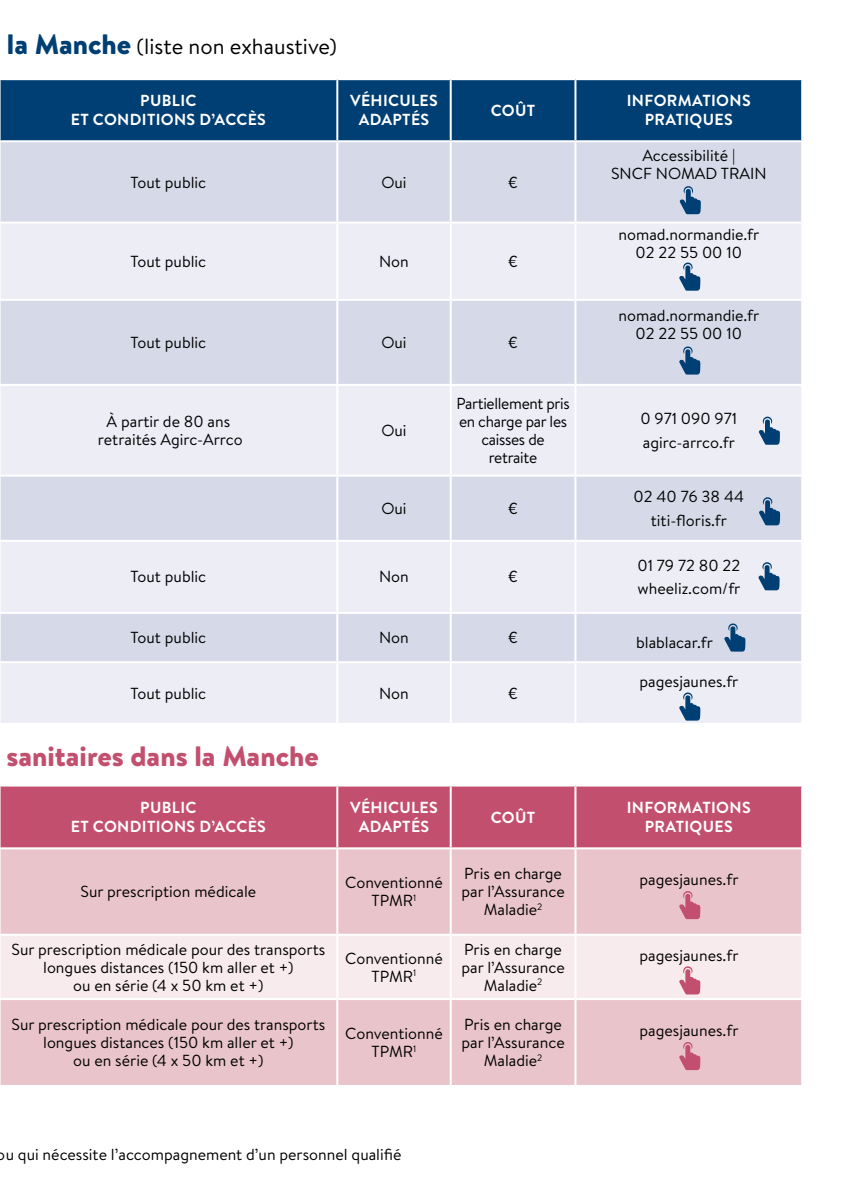
<style>
.page{position:relative;width:842px;height:1191px;background:#fff}
.page>*{position:absolute;margin:0;border:0;box-sizing:border-box;transform-origin:0 0}
.t1{font:900 28px "Brandon Text";color:#c34f6e}
.t2{font:22px "Brandon Text";color:#000}
.t3{font:16px/18px "Brandon Text";color:#000;text-align:center}
.t4{font:700 16px/19.2px "Brandon Text";letter-spacing:.02em;color:#fff;text-align:center}
.t5{font:16px/18px "Brandon Text";letter-spacing:-.02em;color:#000;text-align:center}
.s1{font-weight:900;font-size:28px;color:#003f73}
</style>
<div class="page">
<div style="left:1px;top:786px;width:800px;height:61px;background:#c34f6e"></div>
<div style="left:1px;top:849px;width:800px;height:236px;background:#e9c5cb"></div>
<div style="left:1px;top:935px;width:800px;height:63px;background:#f8ebee"></div>
<hr style="left:336px;top:786px;width:2px;height:61px;background:#fff">
<hr style="left:450px;top:786px;width:2px;height:61px;background:#fff">
<hr style="left:574px;top:786px;width:2px;height:61px;background:#fff">
<hr style="left:336px;top:849px;width:2px;height:84px;background:#fff">
<hr style="left:450px;top:849px;width:2px;height:84px;background:#fff">
<hr style="left:574px;top:849px;width:2px;height:84px;background:#fff">
<hr style="left:0;top:933px;width:337px;height:2px;background:#fff">
<hr style="left:337px;top:933px;width:114px;height:2px;background:#fff">
<hr style="left:336px;top:935px;width:2px;height:63px;background:#fff">
<hr style="left:451px;top:933px;width:124px;height:2px;background:#fff">
<hr style="left:450px;top:935px;width:2px;height:63px;background:#fff">
<hr style="left:575px;top:933px;width:228px;height:2px;background:#fff">
<hr style="left:574px;top:935px;width:2px;height:63px;background:#fff">
<hr style="left:0;top:998px;width:337px;height:2px;background:#fff">
<hr style="left:337px;top:998px;width:114px;height:2px;background:#fff">
<hr style="left:336px;top:1000px;width:2px;height:85px;background:#fff">
<hr style="left:451px;top:998px;width:124px;height:2px;background:#fff">
<hr style="left:450px;top:1000px;width:2px;height:85px;background:#fff">
<hr style="left:575px;top:998px;width:228px;height:2px;background:#fff">
<hr style="left:574px;top:1000px;width:2px;height:85px;background:#fff">
<svg style="left:679px;top:891px;width:21px;height:28px"></svg>
<svg style="left:679px;top:966px;width:21px;height:28px"></svg>
<svg style="left:679px;top:1042px;width:21px;height:28px"></svg>
<div style="left:1px;top:80px;width:800px;height:60px;background:#003f73"></div>
<div style="left:1px;top:142px;width:800px;height:80px;background:#d6dae8"></div>
<svg style="left:1px;top:224px;width:800px;height:499px;background:#e3e5ef"></svg>
<hr style="left:336px;top:80px;width:2px;height:60px;background:#fff">
<hr style="left:450px;top:80px;width:2px;height:60px;background:#fff">
<hr style="left:574px;top:80px;width:2px;height:60px;background:#fff">
<hr style="left:336px;top:142px;width:2px;height:80px;background:#fff">
<hr style="left:450px;top:142px;width:2px;height:80px;background:#fff">
<hr style="left:574px;top:142px;width:2px;height:80px;background:#fff">
<hr style="left:336px;top:224px;width:2px;height:75px;background:#fff">
<hr style="left:450px;top:224px;width:2px;height:75px;background:#fff">
<hr style="left:574px;top:224px;width:2px;height:75px;background:#fff">
<hr style="left:0;top:299px;width:337px;height:2px;background:#fff">
<hr style="left:337px;top:299px;width:114px;height:2px;background:#fff">
<hr style="left:336px;top:301px;width:2px;height:83px;background:#fff">
<hr style="left:451px;top:299px;width:124px;height:2px;background:#fff">
<hr style="left:450px;top:301px;width:2px;height:83px;background:#fff">
<hr style="left:575px;top:299px;width:228px;height:2px;background:#fff">
<hr style="left:574px;top:301px;width:2px;height:83px;background:#fff">
<hr style="left:0;top:384px;width:337px;height:2px;background:#fff">
<hr style="left:337px;top:384px;width:114px;height:2px;background:#fff">
<hr style="left:336px;top:386px;width:2px;height:88px;background:#fff">
<hr style="left:451px;top:384px;width:124px;height:2px;background:#fff">
<hr style="left:450px;top:386px;width:2px;height:88px;background:#fff">
<hr style="left:575px;top:384px;width:228px;height:2px;background:#fff">
<hr style="left:574px;top:386px;width:2px;height:88px;background:#fff">
<hr style="left:0;top:474px;width:337px;height:2px;background:#fff">
<hr style="left:337px;top:474px;width:114px;height:2px;background:#fff">
<hr style="left:336px;top:476px;width:2px;height:64px;background:#fff">
<hr style="left:451px;top:474px;width:124px;height:2px;background:#fff">
<hr style="left:450px;top:476px;width:2px;height:64px;background:#fff">
<hr style="left:575px;top:474px;width:228px;height:2px;background:#fff">
<hr style="left:574px;top:476px;width:2px;height:64px;background:#fff">
<hr style="left:0;top:540px;width:337px;height:2px;background:#fff">
<hr style="left:337px;top:540px;width:114px;height:2px;background:#fff">
<hr style="left:336px;top:542px;width:2px;height:70px;background:#fff">
<hr style="left:451px;top:540px;width:124px;height:2px;background:#fff">
<hr style="left:450px;top:542px;width:2px;height:70px;background:#fff">
<hr style="left:575px;top:540px;width:228px;height:2px;background:#fff">
<hr style="left:574px;top:542px;width:2px;height:70px;background:#fff">
<hr style="left:0;top:612px;width:337px;height:2px;background:#fff">
<hr style="left:337px;top:612px;width:114px;height:2px;background:#fff">
<hr style="left:336px;top:614px;width:2px;height:47px;background:#fff">
<hr style="left:451px;top:612px;width:124px;height:2px;background:#fff">
<hr style="left:450px;top:614px;width:2px;height:47px;background:#fff">
<hr style="left:575px;top:612px;width:228px;height:2px;background:#fff">
<hr style="left:574px;top:614px;width:2px;height:47px;background:#fff">
<hr style="left:0;top:661px;width:337px;height:2px;background:#fff">
<hr style="left:337px;top:661px;width:114px;height:2px;background:#fff">
<hr style="left:336px;top:663px;width:2px;height:60px;background:#fff">
<hr style="left:451px;top:661px;width:124px;height:2px;background:#fff">
<hr style="left:450px;top:663px;width:2px;height:60px;background:#fff">
<hr style="left:575px;top:661px;width:228px;height:2px;background:#fff">
<hr style="left:574px;top:663px;width:2px;height:60px;background:#fff">
<svg style="left:724px;top:623px;width:21px;height:28px"></svg>
<svg style="left:680px;top:186px;width:21px;height:28px"></svg>
<svg style="left:679px;top:262px;width:21px;height:29px"></svg>
<svg style="left:679px;top:346px;width:21px;height:28px"></svg>
<svg style="left:759px;top:416px;width:21px;height:29px"></svg>
<svg style="left:759px;top:497px;width:21px;height:28px"></svg>
<svg style="left:758px;top:562px;width:22px;height:28px"></svg>
<svg style="left:679px;top:692px;width:21px;height:28px"></svg>
<h2 class="t2" style="left:7px;top:31px;width:332px"><span class="s1">la Manche</span> (liste non exhaustive)</h2>
<p class="t4" style="left:71px;top:91px;width:197px">PUBLIC<br>ET CONDITIONS D’ACCÈS</p>
<p class="t4" style="left:350px;top:91px;width:89px">VÉHICULES<br>ADAPTÉS</p>
<p class="t4" style="left:491px;top:100px;width:46px">COÛT</p>
<p class="t4" style="left:627px;top:91px;width:125px">INFORMATIONS<br>PRATIQUES</p>
<p class="t3" style="left:131px;top:172px;width:77px">Tout public</p>
<p class="t3" style="left:381px;top:172px;width:27px">Oui</p>
<p class="t3" style="left:508px;top:172px;width:11px">€</p>
<p class="t3" style="left:131px;top:252px;width:77px">Tout public</p>
<p class="t3" style="left:379px;top:252px;width:31px">Non</p>
<p class="t3" style="left:508px;top:252px;width:11px">€</p>
<p class="t3" style="left:131px;top:333px;width:77px">Tout public</p>
<p class="t3" style="left:381px;top:333px;width:27px">Oui</p>
<p class="t3" style="left:508px;top:333px;width:11px">€</p>
<p class="t3" style="left:98px;top:412px;width:146px">À partir de 80 ans retraités Agirc-Arrco</p>
<p class="t3" style="left:381px;top:421px;width:27px">Oui</p>
<p class="t5" style="left:456px;top:394px;width:115px">Partiellement pris en charge par les caisses de retraite</p>
<p class="t3" style="left:381px;top:499px;width:27px">Oui</p>
<p class="t3" style="left:508px;top:499px;width:11px">€</p>
<p class="t3" style="left:611px;top:145px;width:157px">Accessibilité |<br>SNCF NOMAD TRAIN</p>
<p class="t3" style="left:618px;top:225px;width:142px">nomad.normandie.fr<br>02 22 55 00 10</p>
<p class="t3" style="left:618px;top:306px;width:142px">nomad.normandie.fr<br>02 22 55 00 10</p>
<p class="t3" style="left:640px;top:406px;width:98px;line-height:23.6px;text-align:left">0 971 090 971 agirc-arrco.fr</p>
<p class="t3" style="left:634px;top:484px;width:112px;line-height:23.6px">02 40 76 38 44 titi-floris.fr</p>
<p class="t3" style="left:131px;top:567px;width:77px">Tout public</p>
<p class="t3" style="left:379px;top:567px;width:31px">Non</p>
<p class="t3" style="left:508px;top:567px;width:11px">€</p>
<p class="t3" style="left:637px;top:553px;width:105px;line-height:23.6px;text-align:left">01 79 72 80 22 wheeliz.com/fr</p>
<p class="t3" style="left:131px;top:628px;width:77px">Tout public</p>
<p class="t3" style="left:379px;top:628px;width:31px">Non</p>
<p class="t3" style="left:508px;top:628px;width:11px">€</p>
<p class="t3" style="left:636px;top:632px;width:79px">blablacar.fr</p>
<p class="t3" style="left:131px;top:683px;width:77px">Tout public</p>
<p class="t3" style="left:379px;top:683px;width:31px">Non</p>
<p class="t3" style="left:508px;top:683px;width:11px">€</p>
<p class="t3" style="left:639px;top:671px;width:100px">pagesjaunes.fr</p>
<h1 class="t1" style="left:6px;top:736px;width:314px">sanitaires dans la Manche</h1>
<p class="t4" style="left:71px;top:797px;width:197px">PUBLIC<br>ET CONDITIONS D’ACCÈS</p>
<p class="t4" style="left:350px;top:797px;width:89px">VÉHICULES<br>ADAPTÉS</p>
<p class="t4" style="left:491px;top:807px;width:46px">COÛT</p>
<p class="t4" style="left:627px;top:797px;width:125px">INFORMATIONS<br>PRATIQUES</p>
<p class="t3" style="left:81px;top:882px;width:177px">Sur prescription médicale</p>
<p class="t3" style="left:345px;top:873px;width:99px">Conventionné<br>TPMR<sup>1</sup></p>
<p class="t3" style="left:461px;top:864px;width:105px">Pris en charge par l’Assurance<br>Maladie<sup>2</sup></p>
<p class="t3" style="left:639px;top:870px;width:100px">pagesjaunes.fr</p>
<p class="t3" style="left:12px;top:939px;width:315px">Sur prescription médicale pour des transports longues distances (150 km aller et +)<br>ou en série (4 x 50 km et +)</p>
<p class="t3" style="left:345px;top:948px;width:99px">Conventionné<br>TPMR<sup>1</sup></p>
<p class="t3" style="left:461px;top:939px;width:105px">Pris en charge par l’Assurance<br>Maladie<sup>2</sup></p>
<p class="t3" style="left:639px;top:945px;width:100px">pagesjaunes.fr</p>
<p class="t3" style="left:12px;top:1015px;width:315px">Sur prescription médicale pour des transports longues distances (150 km aller et +)<br>ou en série (4 x 50 km et +)</p>
<p class="t3" style="left:345px;top:1024px;width:99px">Conventionné<br>TPMR<sup>1</sup></p>
<p class="t3" style="left:461px;top:1015px;width:105px">Pris en charge par l’Assurance<br>Maladie<sup>2</sup></p>
<p class="t3" style="left:639px;top:1021px;width:100px">pagesjaunes.fr</p>
<p class="t3" style="left:-3px;top:1145px;width:406px">ou qui nécessite l’accompagnement d’un personnel qualifié</p>
</div>
